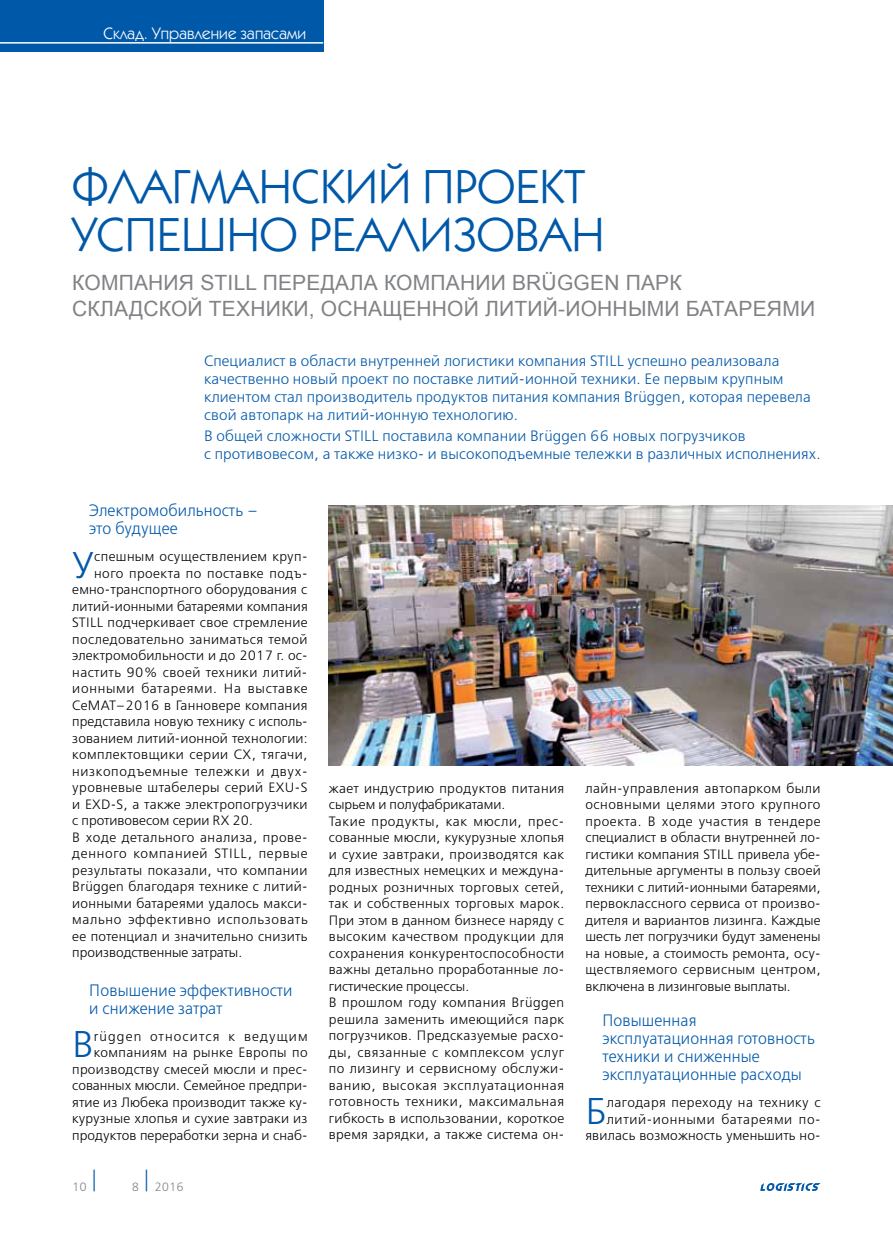
<style>
.page{position:relative;width:893px;height:1234px;background:#fff}
.page>*{position:absolute;margin:0;border:0;box-sizing:border-box;transform-origin:0 0}
.t1{font:48px/48px "Kabel C";color:#0058a9}
.t2{font:300 37.05px "Free Set";color:#0058a9}
.t3{font:21px/25.5px "Arial";letter-spacing:.01em;color:#808285}
.t4{font:300 16.5px/18px "Free Set";letter-spacing:.01em;color:#0058a9;scale:.95 1}
.t5{font:16.5px "Kabel C";letter-spacing:.01em;color:#fff}
.t6{font:300 15px/18px "Free Set";letter-spacing:.01em;color:#0058a9}
.t7{font:300 13.5px/16.5px "Free Set";letter-spacing:.02em;color:#000;text-align:right}
.t8{font:300 13.5px "Free Set";letter-spacing:.05em;color:#000}
.t9{font:300 13.5px "Free Set";color:#000}
.t10{font:300 13.5px "Free Set";letter-spacing:.055em;color:#000}
.t11{font:300 12px "Free Set";color:#808285}
</style>
<div class="page">
<svg style="left:760px;top:1183px;width:61px;height:7px"></svg>
<div style="left:0;top:0;width:323px;height:51px;background:#0058a9"></div>
<hr style="left:0;top:42px;width:323px;height:2px;background:#fff">
<img style="left:329px;top:505px;width:564px;height:260px">
<p class="t5" style="left:103px;top:24px;width:204px">Склад. Управление запасами</p>
<h1 class="t1" style="left:72px;top:162px;width:515px">ФЛАГМАН СКИЙ ПРОЕ КТ<br>УСПЕШНО РЕАЛИЗОВАН</h1>
<h3 class="t3" style="left:72px;top:270px;width:744px">КОМПАНИЯ STILL ПЕРЕДАЛА КОМПАНИИ BRÜGGEN ПАРК<br>СКЛАДСКОЙ ТЕХНИКИ, ОСНАЩЕННОЙ ЛИТИЙ-ИОННЫМИ БАТАРЕЯМИ</h3>
<p class="t6" style="left:204px;top:352px;width:608px">Специалист в области внутренней логистики компания STILL успешно реализовала качественно новый проект по поставке литий-ионной техники. Ее первым крупным клиентом стал производитель продуктов питания компания Brüggen, которая перевела свой автопарк на литий-ионную технологию.</p>
<p class="t6" style="left:204px;top:427px;width:618px">В общей сложности STILL поставила компании Brüggen 66 новых погрузчиков<br>с противовесом, а также низко- и высокоподъемные тележки в различных исполнениях.</p>
<p class="t4" style="left:89px;top:501px;width:179px">Электромобильность – это будущее</p>
<h2 class="t2" style="left:72px;top:541px;width:23px">У</h2>
<p class="t7" style="left:94px;top:548px;width:215px">спешным осуществлением круп-</p>
<p class="t7" style="left:94px;top:564px;width:215px">ного проекта по поставке подъ-</p>
<p class="t7" style="left:72px;top:581px;width:237px">емно-транспортного оборудования с</p>
<p class="t7" style="left:72px;top:597px;width:237px">литий-ионными батареями компания</p>
<p class="t7" style="left:72px;top:614px;width:237px">STILL подчеркивает свое стремление</p>
<p class="t7" style="left:72px;top:630px;width:237px">последовательно заниматься темой</p>
<p class="t7" style="left:72px;top:647px;width:237px">электромобильности и до 2017 г. ос-</p>
<p class="t7" style="left:72px;top:663px;width:237px">настить 90% своей техники литий-</p>
<p class="t10" style="left:72px;top:680px;width:237px">ионными батареями. На выставке</p>
<p class="t7" style="left:72px;top:696px;width:237px">CeMAT–2016 в Ганновере компания</p>
<p class="t7" style="left:72px;top:713px;width:237px">представила новую технику с исполь-</p>
<p class="t7" style="left:72px;top:729px;width:237px">зованием литий-ионной технологии:</p>
<p class="t7" style="left:72px;top:746px;width:237px">комплектовщики серии СХ, тягачи,</p>
<p class="t8" style="left:72px;top:762px;width:237px">низкоподъемные тележки и двух-</p>
<p class="t7" style="left:72px;top:778px;width:237px">уровневые штабелеры серий EXU-S</p>
<p class="t7" style="left:72px;top:795px;width:237px">и EXD-S, а также электропогрузчики</p>
<p class="t9" style="left:72px;top:812px;width:182px">с противовесом серии RX 20.</p>
<p class="t7" style="left:72px;top:828px;width:237px">В ходе детального анализа, прове-</p>
<p class="t8" style="left:72px;top:845px;width:237px">денного компанией STILL, первые</p>
<p class="t7" style="left:72px;top:861px;width:237px">результаты показали, что компании</p>
<p class="t7" style="left:72px;top:877px;width:237px">Brüggen благодаря технике с литий-</p>
<p class="t7" style="left:72px;top:894px;width:237px">ионными батареями удалось макси-</p>
<p class="t8" style="left:72px;top:911px;width:237px">мально эффективно использовать</p>
<p class="t7" style="left:72px;top:927px;width:237px">ее потенциал и значительно снизить</p>
<p class="t9" style="left:72px;top:944px;width:171px">производственные затраты.</p>
<p class="t4" style="left:89px;top:980px;width:216px">Повышение эффективности и снижение затрат</p>
<h2 class="t2" style="left:72px;top:1021px;width:23px">B</h2>
<p class="t7" style="left:72px;top:1027px;width:237px">rüggen относится к ведущим компаниям на рынке Европы по производству смесей мюсли и прес&shy;сованных мюсли. Семейное предпри&shy;ятие из Любека производит также ку&shy;курузные хлопья и сухие завтраки из продуктов переработки зерна и снаб-</p>
<p class="t11" style="left:72px;top:1179px;width:28px">10<sup>│</sup></p>
<p class="t11" style="left:132px;top:1179px;width:53px">8 <sup>│</sup> 2016</p>
<p class="t7" style="left:329px;top:779px;width:237px;text-align:left">жает индустрию продуктов питания сырьем и полуфабрикатами.<br>Такие продукты, как мюсли, прес&shy;сованные мюсли, кукурузные хлопья и сухие завтраки, производятся как для известных немецких и междуна&shy;родных розничных торговых сетей, так и собственных торговых марок.<br>При этом в данном бизнесе наряду с высоким качеством продукции для сохранения конкурентоспособности важны детально проработанные ло&shy;гистические процессы.<br>В прошлом году компания Brüggen решила заменить имеющийся парк погрузчиков. Предсказуемые расхо&shy;ды, связанные с комплексом услуг по лизингу и сервисному обслужи&shy;ванию, высокая эксплуатационная готовность техники, максимальная гибкость в использовании, короткое время зарядки, а также система он-</p>
<p class="t7" style="left:585px;top:779px;width:237px;text-align:justify">лайн-управления автопарком были основными целями этого крупного проекта. В ходе участия в тендере специалист в области внутренней ло&shy;гистики компания STILL привела убе&shy;дительные аргументы в пользу своей техники с литий-ионными батареями, первоклассного сервиса от произво&shy;дителя и вариантов лизинга. Каждые шесть лет погрузчики будут заменены на новые, а стоимость ремонта, осу&shy;ществляемого сервисным центром, включена в лизинговые выплаты.</p>
<p class="t4" style="left:602px;top:1010px;width:225px">Повышенная эксплуатационная готовность техники и сниженные эксплуатационные расходы</p>
<h2 class="t2" style="left:585px;top:1087px;width:23px">Б</h2>
<p class="t7" style="left:585px;top:1093px;width:237px">лагодаря переходу на технику с литий-ионными батареями по&shy;явилась возможность уменьшить но-</p>
</div>
